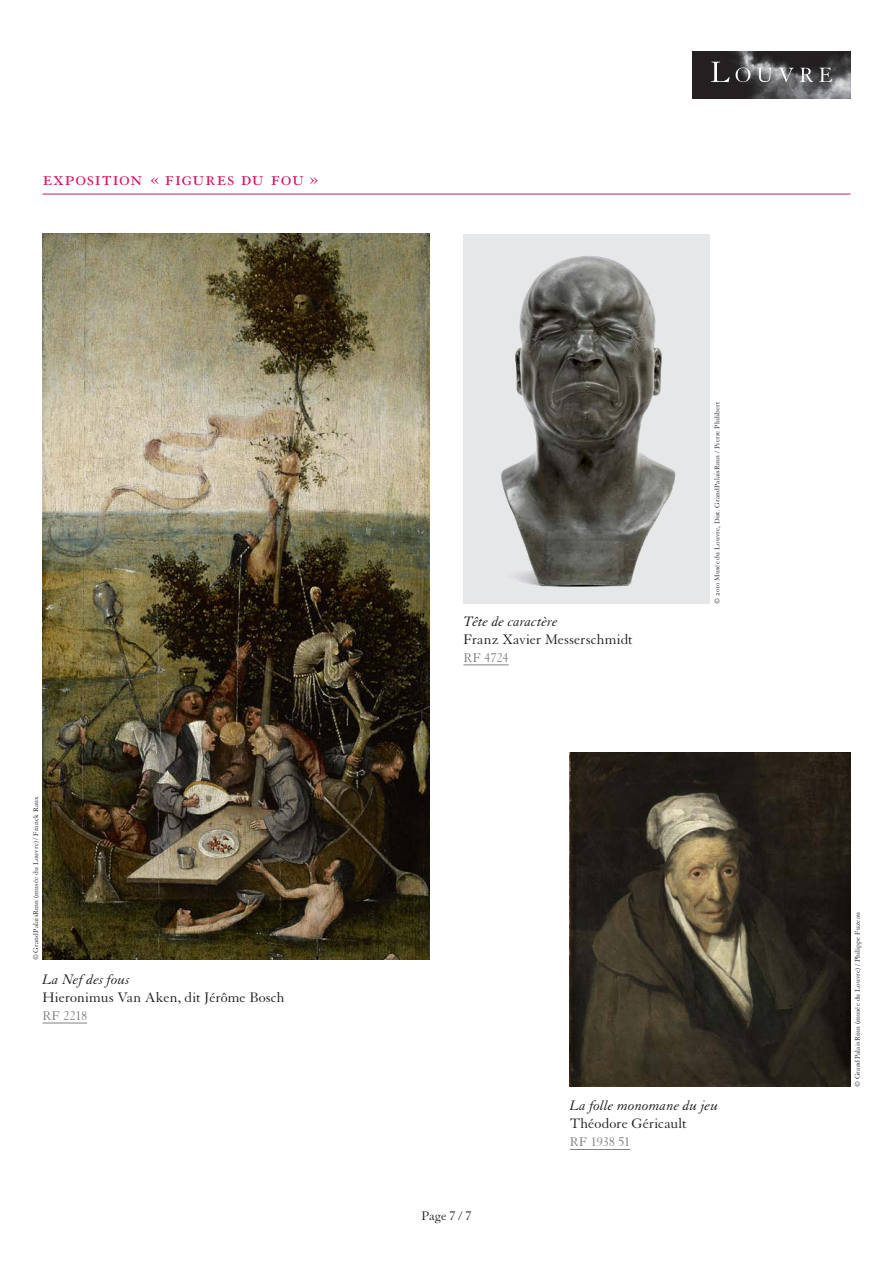
<style>
.page{position:relative;width:893px;height:1263px;background:#fff}
.page>*{position:absolute;margin:0;border:0;box-sizing:border-box;transform-origin:0 0}
.t1{font:22.5px "Granjon LT Std";color:#d71466}
.t2{font:15px "Granjon LT Std";letter-spacing:.01em;color:#231f20}
.t3{font:italic 15px "Granjon LT Std";letter-spacing:.01em;color:#231f20}
.t4{font:13.8px "Granjon LT Std";letter-spacing:-.005em;color:#808285}
.t5{font:13.5px "Granjon LT Std";color:#231f20}
.t6{font:7.5px "Granjon LT Std";letter-spacing:.015em;color:#231f20}
</style>
<div class="page">
<img style="left:43px;top:234px;width:386px;height:726px">
<hr style="left:43px;top:1023px;width:44px;height:1px;background:#808285">
<hr style="left:463px;top:665px;width:46px;height:1px;background:#808285">
<hr style="left:43px;top:194px;width:807px;height:1px;background:#d71466">
<img style="left:692px;top:51px;width:158px;height:48px">
<svg style="left:711px;top:62px;width:121px;height:20px;background:#676667"></svg>
<img style="left:463px;top:234px;width:247px;height:366px">
<hr style="left:570px;top:1149px;width:60px;height:1px;background:#808285">
<img style="left:570px;top:753px;width:280px;height:334px">
<h1 class="t1" style="left:43px;top:166px;width:279px">EXPOSITION « FIGURES DU FOU »</h1>
<p class="t6" style="left:32px;top:960px;width:165px;rotate:-90deg">© GrandPalaisRmn (musée du Louvre) / Franck Raux</p>
<h2 class="t3" style="left:43px;top:971px;width:89px">La Nef des fous</h2>
<h2 class="t2" style="left:43px;top:989px;width:243px">Hieronimus Van Aken, dit Jérôme Bosch</h2>
<h3 class="t4" style="left:43px;top:1008px;width:46px">RF 2218</h3>
<h2 class="t3" style="left:463px;top:613px;width:96px">Tête de caractère</h2>
<h2 class="t2" style="left:463px;top:631px;width:171px">Franz Xavier Messerschmidt</h2>
<h3 class="t4" style="left:463px;top:650px;width:47px">RF 4724</h3>
<p class="t6" style="left:713px;top:604px;width:203px;rotate:-90deg">© 2010 Musée du Louvre, Dist. GrandPalaisRmn / Pierre Philibert</p>
<h3 class="t5" style="left:422px;top:1209px;width:51px">Page 7 / 7</h3>
<h2 class="t3" style="left:570px;top:1098px;width:150px">La folle monomane du jeu</h2>
<h2 class="t2" style="left:570px;top:1116px;width:118px">Théodore Géricault</h2>
<h3 class="t4" style="left:570px;top:1135px;width:62px">RF 1938 51</h3>
<p class="t6" style="left:853px;top:1086px;width:176px;rotate:-90deg">© GrandPalaisRmn (musée du Louvre) / Philippe Fuzeau</p>
</div>
